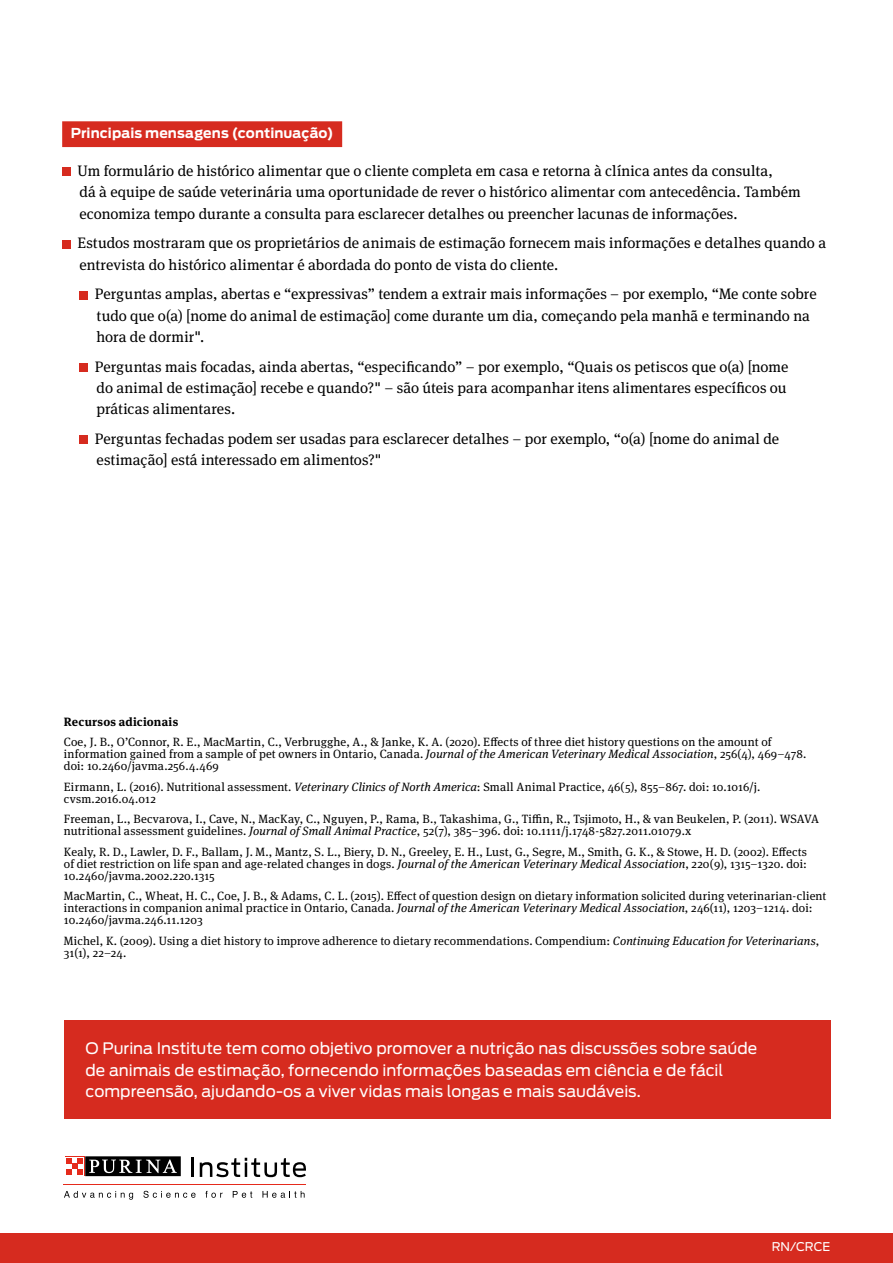
<style>
.page{position:relative;width:893px;height:1263px;background:#fff}
.page>*{position:absolute;margin:0;border:0;box-sizing:border-box;transform-origin:0 0}
.t1{font:15.75px/21.8px "Antenna";color:#fff}
.t2{font:15.15px/21.1px "Meta Serif Pro";letter-spacing:.005em;color:#000}
.t3{font:700 13.65px "Antenna";letter-spacing:.005em;color:#fff}
.t4{font:12px/12px "Meta Serif Pro";letter-spacing:.01em;color:#000}
.t5{font:700 12px "Meta Serif Pro";letter-spacing:.02em;color:#000}
.t6{font:12px "Antenna";letter-spacing:-.005em;color:#fff}
.s1{font-style:italic}
</style>
<div class="page">
<div style="left:0;top:1233px;width:893px;height:30px;background:#d62b1f"></div>
<hr style="left:64px;top:1184px;width:242px;height:1px;background:#e52a1b">
<svg style="left:192px;top:1158px;width:2px;height:19px"></svg>
<svg style="left:200px;top:1158px;width:106px;height:19px"></svg>
<svg style="left:64px;top:1191px;width:69px;height:9px"></svg>
<svg style="left:143px;top:1191px;width:53px;height:7px"></svg>
<svg style="left:205px;top:1191px;width:18px;height:7px"></svg>
<svg style="left:233px;top:1191px;width:19px;height:7px"></svg>
<svg style="left:262px;top:1191px;width:43px;height:7px"></svg>
<svg style="left:85px;top:1176px;width:96px;height:1px"></svg>
<svg style="left:65px;top:1156px;width:20px;height:20px"></svg>
<div style="left:85px;top:1156px;width:96px;height:20px;background:#000"></div>
<svg style="left:89px;top:1159px;width:88px;height:14px"></svg>
<div style="left:65px;top:1157px;width:19px;height:18px;background:#fff"></div>
<svg style="left:66px;top:1158px;width:17px;height:17px"></svg>
<div style="left:62px;top:121px;width:280px;height:26px;background:#d62b1f"></div>
<div style="left:62px;top:168px;width:9px;height:8px;background:#d62b1f"></div>
<div style="left:62px;top:240px;width:9px;height:8px;background:#d62b1f"></div>
<div style="left:79px;top:291px;width:9px;height:8px;background:#d62b1f"></div>
<div style="left:79px;top:363px;width:9px;height:9px;background:#d62b1f"></div>
<div style="left:79px;top:435px;width:9px;height:9px;background:#d62b1f"></div>
<div style="left:64px;top:1020px;width:767px;height:99px;background:#d62b1f"></div>
<p class="t3" style="left:71px;top:124px;width:264px">Principais mensagens (continuação)</p>
<p class="t2" style="left:78px;top:159px;width:725px">Um formulário de histórico alimentar que o cliente completa em casa e retorna à clínica antes da consulta,<br>dá à equipe de saúde veterinária uma oportunidade de rever o histórico alimentar com antecedência. Também economiza tempo durante a consulta para esclarecer detalhes ou preencher lacunas de informações.</p>
<p class="t2" style="left:78px;top:232px;width:750px">Estudos mostraram que os proprietários de animais de estimação fornecem mais informações e detalhes quando a entrevista do histórico alimentar é abordada do ponto de vista do cliente.</p>
<p class="t2" style="left:95px;top:283px;width:723px">Perguntas amplas, abertas e “expressivas” tendem a extrair mais informações – por exemplo, “Me conte sobre tudo que o(a) [nome do animal de estimação] come durante um dia, começando pela manhã e terminando na hora de dormir".</p>
<p class="t2" style="left:95px;top:355px;width:695px;text-align:justify">Perguntas mais focadas, ainda abertas, “especificando” – por exemplo, “Quais os petiscos que o(a) [nome do animal de estimação] recebe e quando?" – são úteis para acompanhar itens alimentares específicos ou práticas alimentares.</p>
<p class="t2" style="left:95px;top:427px;width:686px">Perguntas fechadas podem ser usadas para esclarecer detalhes – por exemplo, “o(a) [nome do animal de estimação] está interessado em alimentos?"</p>
<p class="t5" style="left:64px;top:712px;width:116px">Recursos adicionais</p>
<p class="t4" style="left:64px;top:735px;width:744px">Coe, J. B., O’Connor, R. E., MacMartin, C., Verbrugghe, A., &amp; Janke, K. A. (2020). Effects of three diet history questions on the amount of information gained from a sample of pet owners in Ontario, Canada. <span class="s1">Journal of the American Veterinary Medical Association</span>, 256(4), 469–478. doi: 10.2460/javma.256.4.469</p>
<p class="t4" style="left:64px;top:780px;width:698px">Eirmann, L. (2016). Nutritional assessment. <span class="s1">Veterinary Clinics of North America</span>: Small Animal Practice, 46(5), 855–867. doi: 10.1016/j. cvsm.2016.04.012</p>
<p class="t4" style="left:64px;top:812px;width:756px">Freeman, L., Becvarova, I., Cave, N., MacKay, C., Nguyen, P., Rama, B., Takashima, G., Tiffin, R., Tsjimoto, H., &amp; van Beukelen, P. (2011). WSAVA nutritional assessment guidelines. <span class="s1">Journal of Small Animal Practice</span>, 52(7), 385–396. doi: 10.1111/j.1748-5827.2011.01079.x</p>
<p class="t4" style="left:64px;top:845px;width:745px;text-align:justify">Kealy, R. D., Lawler, D. F., Ballam, J. M., Mantz, S. L., Biery, D. N., Greeley, E. H., Lust, G., Segre, M., Smith, G. K., &amp; Stowe, H. D. (2002). Effects of diet restriction on life span and age-related changes in dogs. <span class="s1">Journal of the American Veterinary Medical Association</span>, 220(9), 1315–1320. doi:<br>10.2460/javma.2002.220.1315</p>
<p class="t4" style="left:64px;top:889px;width:764px">MacMartin, C., Wheat, H. C., Coe, J. B., &amp; Adams, C. L. (2015). Effect of question design on dietary information solicited during veterinarian-client interactions in companion animal practice in Ontario, Canada. <span class="s1">Journal of the American Veterinary Medical Association</span>, 246(11), 1203–1214. doi:<br>10.2460/javma.246.11.1203</p>
<p class="t4" style="left:64px;top:934px;width:757px">Michel, K. (2009). Using a diet history to improve adherence to dietary recommendations. Compendium: <span class="s1">Continuing Education for Veterinarians</span>,<br>31(1), 22–24.</p>
<h1 class="t1" style="left:86px;top:1037px;width:673px">O Purina Institute tem como objetivo promover a nutrição nas discussões sobre saúde de animais de estimação, fornecendo informações baseadas em ciência e de fácil compreensão, ajudando-os a viver vidas mais longas e mais saudáveis.</h1>
<p class="t6" style="left:772px;top:1239px;width:60px">RN/CRCE</p>
</div>
